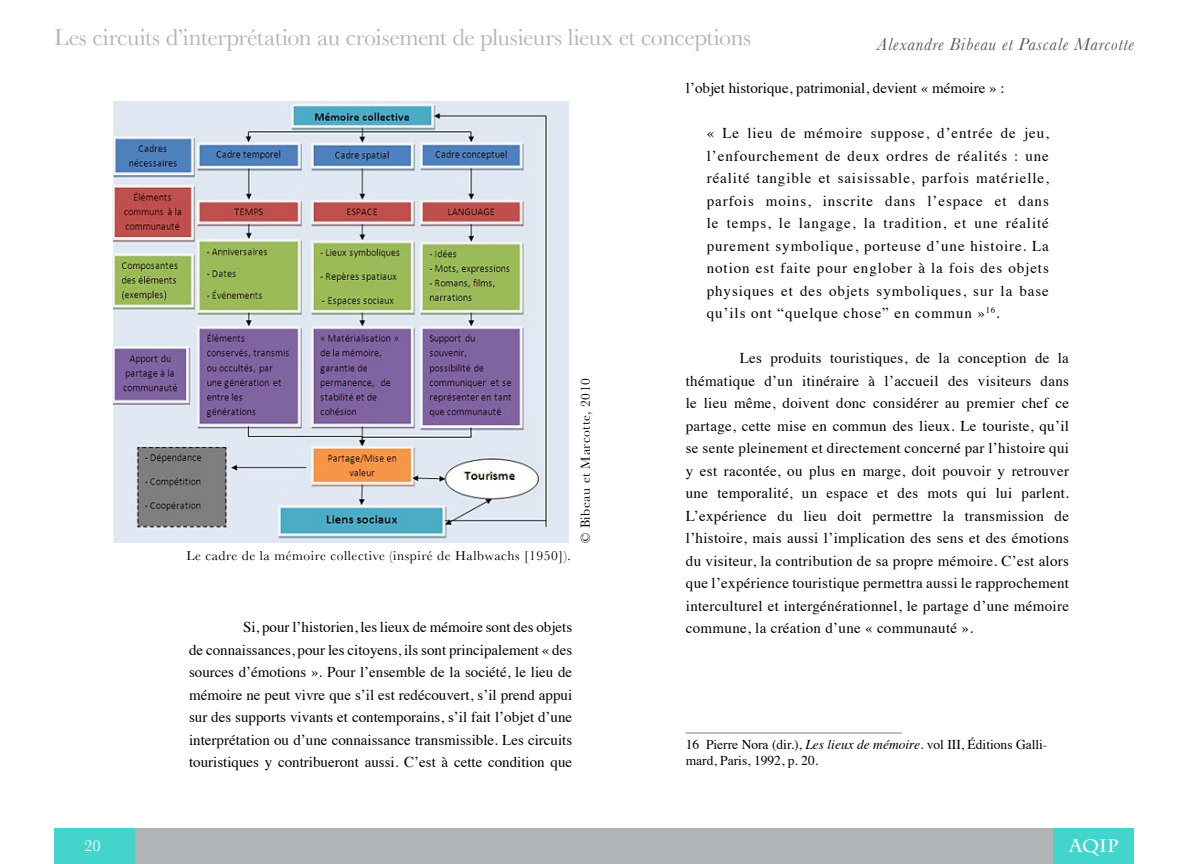
<style>
.page{position:relative;width:1188px;height:864px;background:#fff}
.page>*{position:absolute;margin:0;border:0;box-sizing:border-box;transform-origin:0 0}
.t1{font:24px "Baskerville";letter-spacing:-.015em;color:#b1b4b6}
.t2{font:italic 18px "Baskerville";letter-spacing:.04em;color:#58595b}
.t3{font:700 18px "Charlemagne Std";color:#fff}
.t4{font:16.5px "Baskerville";color:#fff}
.t5{font:15px/22.5px "Times";letter-spacing:.02em;color:#000;text-align:justify}
.t6{font:15px "Times";color:#000}
.t7{font:13.5px/16.2px "Times";color:#000}
.t8{font:13.5px "Baskerville";letter-spacing:.04em;color:#000}
.s1{font-style:italic}
</style>
<div class="page">
<div style="left:135px;top:828px;width:918px;height:36px;background:#b1b4b6"></div>
<div style="left:54px;top:828px;width:81px;height:36px;background:#43d4cb"></div>
<div style="left:1053px;top:828px;width:81px;height:36px;background:#43d4cb"></div>
<hr style="left:686px;top:732px;width:216px;height:2px;background:#8a8c8e">
<img style="left:112px;top:101px;width:456px;height:442px">
<h1 class="t1" style="left:54px;top:23px;width:699px">Les circuits d’interprétation au croisement de plusieurs lieux et conceptions</h1>
<p class="t2" style="left:877px;top:34px;width:258px">Alexandre Bibeau et Pascale Marcotte</p>
<p class="t8" style="left:186px;top:547px;width:386px">Le cadre de la mémoire collective (inspiré de Halbwachs [1950]).</p>
<p class="t8" style="left:577px;top:543px;width:166px;rotate:-90deg">© Bibeau et Marcotte, 2010</p>
<p class="t5" style="left:189px;top:615px;width:385px;text-indent:54px">Si, pour l’historien, les lieux de mémoire sont des objets de connaissances, pour les citoyens, ils sont principalement « des sources d’émotions ». Pour l’ensemble de la société, le lieu de mémoire ne peut vivre que s’il est redécouvert, s’il prend appui sur des supports vivants et contemporains, s’il fait l’objet d’une interprétation ou d’une connaissance transmissible. Les circuits touristiques y contribueront aussi. C’est à cette condition que</p>
<p class="t6" style="left:686px;top:74px;width:320px">l’objet historique, patrimonial, devient « mémoire » :</p>
<p class="t5" style="left:707px;top:121px;width:344px">« Le lieu de mémoire suppose, d’entrée de jeu, l’enfourchement de deux ordres de réalités : une réalité tangible et saisissable, parfois matérielle, parfois moins, inscrite dans l’espace et dans le temps, le langage, la tradition, et une réalité purement symbolique, porteuse d’une histoire. La notion est faite pour englober à la fois des objets physiques et des objets symboliques, sur la base qu’ils ont “quelque chose” en commun »<sup>16</sup>.</p>
<p class="t5" style="left:686px;top:346px;width:385px;text-indent:54px">Les produits touristiques, de la conception de la thématique d’un itinéraire à l’accueil des visiteurs dans le lieu même, doivent donc considérer au premier chef ce partage, cette mise en commun des lieux. Le touriste, qu’il se sente pleinement et directement concerné par l’histoire qui y est racontée, ou plus en marge, doit pouvoir y retrouver une temporalité, un espace et des mots qui lui parlent.<br>L’expérience du lieu doit permettre la transmission de l’histoire, mais aussi l’implication des sens et des émotions du visiteur, la contribution de sa propre mémoire. C’est alors que l’expérience touristique permettra aussi le rapprochement interculturel et intergénérationnel, le partage d’une mémoire commune, la création d’une « communauté ».</p>
<p class="t7" style="left:686px;top:735px;width:363px">16 Pierre Nora (dir.), <span class="s1">Les lieux de mémoire</span>. vol III, Éditions Galli&shy;mard, Paris, 1992, p. 20.</p>
<p class="t4" style="left:84px;top:836px;width:18px">20</p>
<p class="t3" style="left:1069px;top:836px;width:51px">AQIP</p>
</div>
